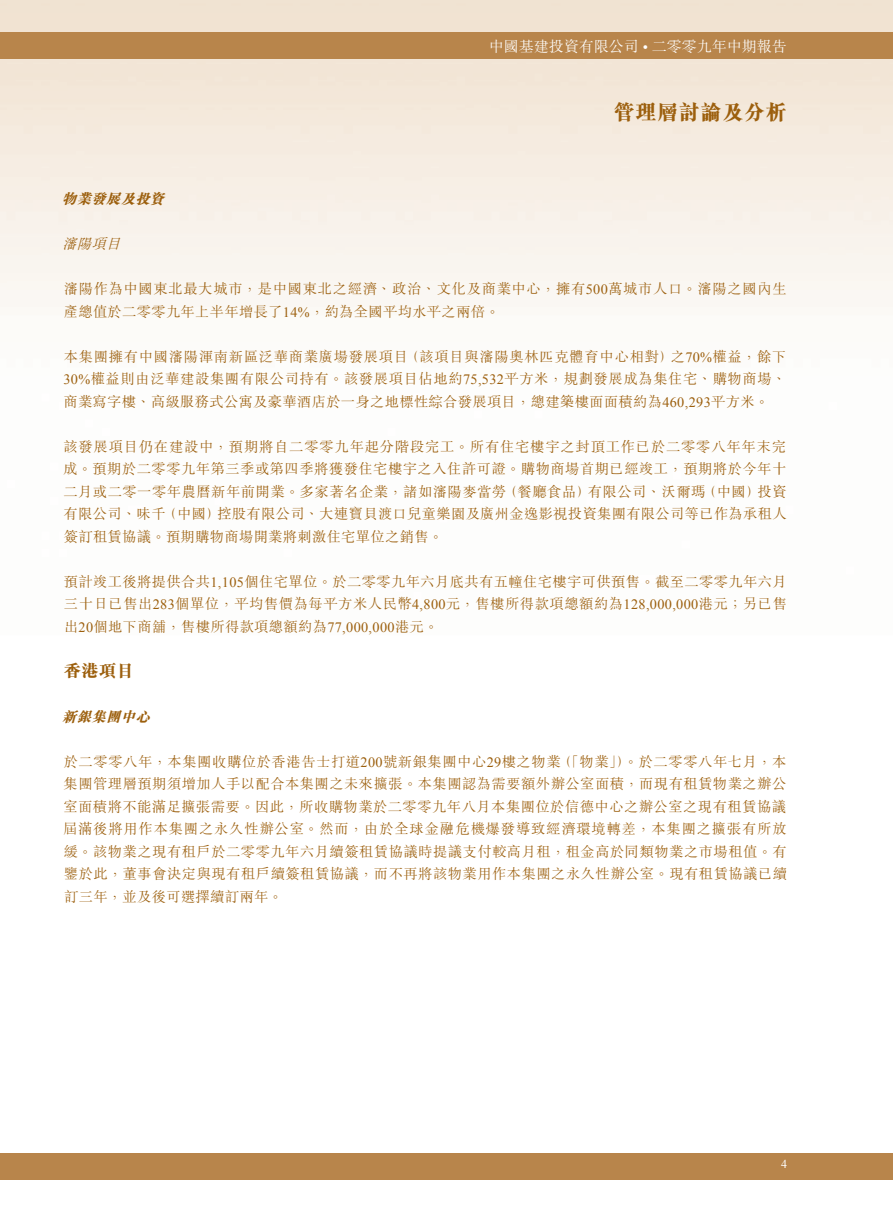
<style>
.page{position:relative;width:893px;height:1212px;background:#fff}
.page>*{position:absolute;margin:0;border:0;box-sizing:border-box;transform-origin:0 0}
.t1{font:800 21px "M Sung HK";letter-spacing:.035em;color:#9c5f0d}
.t2{font:800 17.25px "M Sung HK";color:#9c5f0d}
.t3{font:300 15px "M Sung HK";color:#fff}
.t4{font:300 14.25px/22.5px "M Sung HK";letter-spacing:.025em;color:#9c5f0d;text-align:justify}
.t5{font:300 14.25px/22.5px "M Sung HK";letter-spacing:.05em;color:#9c5f0d}
.t6{font:italic 800 14.25px "M Sung HK";color:#9c5f0d}
.t7{font:italic 300 14.25px "M Sung HK";color:#9c5f0d}
.t8{font:12px "Times New Roman";color:#fff}
.s1{font-family:"Times New Roman";font-weight:400}
</style>
<div class="page">
<img style="left:1px;top:0;width:892px;height:1180px">
<div style="left:0;top:33px;width:893px;height:26px;background:#b8854b"></div>
<div style="left:0;top:1153px;width:893px;height:26px;background:#b8854b"></div>
<img style="left:0;top:0;width:1px;height:1212px">
<p class="t3" style="left:489px;top:36px;width:299px">中國基建投資有限公司 <span class="s1">•</span> 二零零九年中期報告</p>
<h1 class="t1" style="left:614px;top:97px;width:174px">管理層討論及分析</h1>
<p class="t6" style="left:62px;top:189px;width:108px">物業發展及投資</p>
<p class="t7" style="left:62px;top:234px;width:65px">瀋陽項目</p>
<p class="t5" style="left:64px;top:277px;width:724px">瀋陽作為中國東北最大城市，是中國東北之經濟、政治、文化及商業中心，擁有<span class="s1">500</span>萬城市人口。瀋陽之國內生產總值於二零零九年上半年增長了<span class="s1">14%</span>，約為全國平均水平之兩倍。</p>
<p class="t4" style="left:63px;top:344px;width:724px">本集團擁有中國瀋陽渾南新區泛華商業廣場發展項目（該項目與瀋陽奧林匹克體育中心相對）之<span class="s1">70%</span>權益，餘下<span class="s1">30%</span>權益則由泛華建設集團有限公司持有。該發展項目佔地約<span class="s1">75,532</span>平方米，規劃發展成為集住宅、購物商場、商業寫字樓、高級服務式公寓及豪華酒店於一身之地標性綜合發展項目，總建築樓面面積約為<span class="s1">460,293</span>平方米。</p>
<p class="t4" style="left:63px;top:434px;width:725px">該發展項目仍在建設中，預期將自二零零九年起分階段完工。所有住宅樓宇之封頂工作已於二零零八年年末完成。預期於二零零九年第三季或第四季將獲發住宅樓宇之入住許可證。購物商場首期已經竣工，預期將於今年十二月或二零一零年農曆新年前開業。多家著名企業，諸如瀋陽麥當勞（餐廳食品）有限公司、沃爾瑪（中國）投資有限公司、味千（中國）控股有限公司、大連寶貝渡口兒童樂園及廣州金逸影視投資集團有限公司等已作為承租人簽訂租賃協議。預期購物商場開業將刺激住宅單位之銷售。</p>
<p class="t4" style="left:64px;top:569px;width:725px">預計竣工後將提供合共<span class="s1">1,105</span>個住宅單位。於二零零九年六月底共有五幢住宅樓宇可供預售。截至二零零九年六月三十日已售出<span class="s1">283</span>個單位，平均售價為每平方米人民幣<span class="s1">4,800</span>元，售樓所得款項總額約為<span class="s1">128,000,000</span>港元；另已售出<span class="s1">20</span>個地下商舖，售樓所得款項總額約為<span class="s1">77,000,000</span>港元。</p>
<p class="t2" style="left:64px;top:658px;width:72px">香港項目</p>
<p class="t6" style="left:62px;top:706px;width:94px">新銀集團中心</p>
<p class="t4" style="left:63px;top:749px;width:725px">於二零零八年，本集團收購位於香港告士打道<span class="s1">200</span>號新銀集團中心<span class="s1">29</span>樓之物業（「物業」）。於二零零八年七月，本集團管理層預期須增加人手以配合本集團之未來擴張。本集團認為需要額外辦公室面積，而現有租賃物業之辦公室面積將不能滿足擴張需要。因此，所收購物業於二零零九年八月本集團位於信德中心之辦公室之現有租賃協議屆滿後將用作本集團之永久性辦公室。然而，由於全球金融危機爆發導致經濟環境轉差，本集團之擴張有所放緩。該物業之現有租戶於二零零九年六月續簽租賃協議時提議支付較高月租，租金高於同類物業之市場租值。有鑒於此，董事會決定與現有租戶續簽租賃協議，而不再將該物業用作本集團之永久性辦公室。現有租賃協議已續訂三年，並及後可選擇續訂兩年。</p>
<p class="t8" style="left:781px;top:1156px;width:7px">4</p>
</div>
